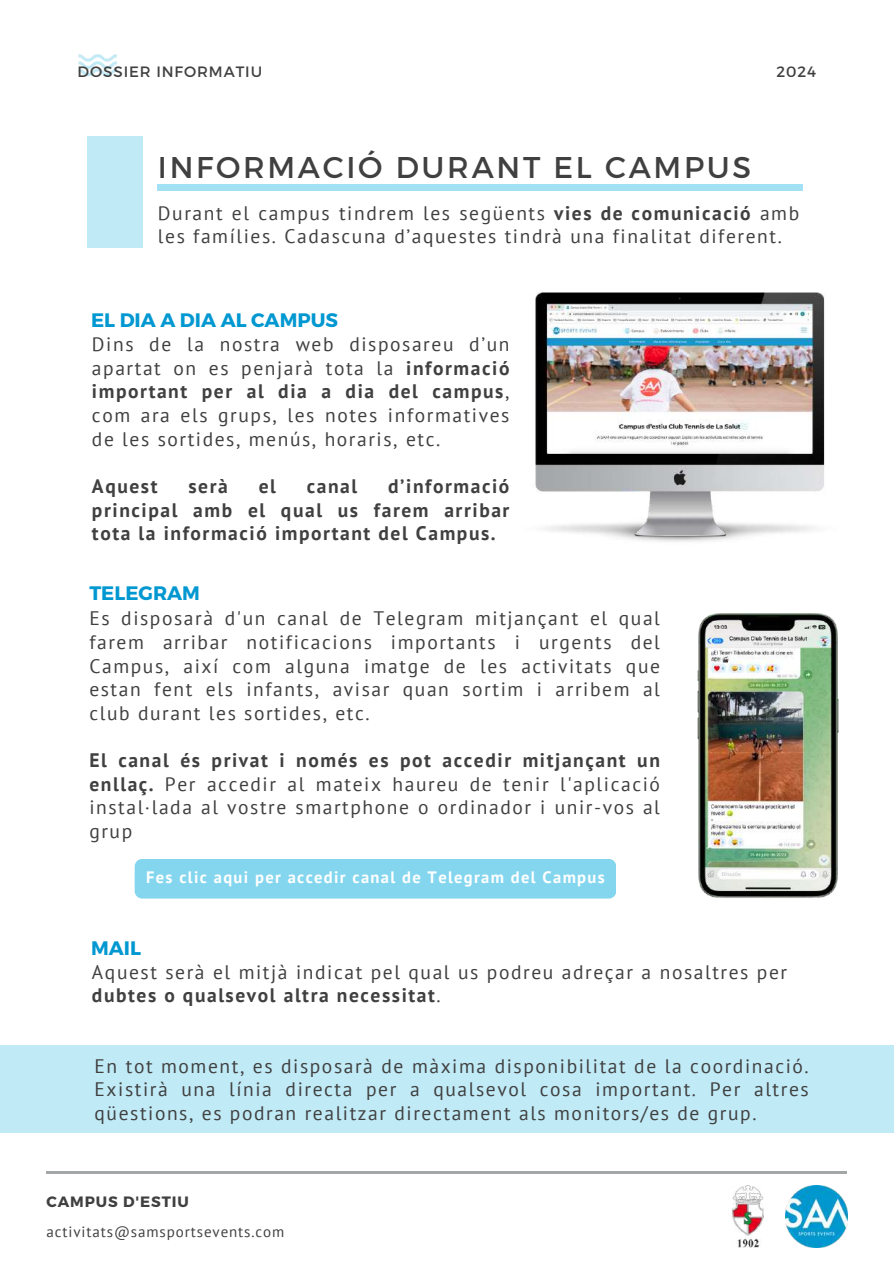
<style>
.page{position:relative;width:894px;height:1264px;background:#fff}
.page>*{position:absolute;margin:0;border:0;box-sizing:border-box;transform-origin:0 0}
.t1{font:30px "Montserrat";letter-spacing:.09em;color:#404040}
.t2{font:19.5px/23.7px "PT Sans";letter-spacing:.08em;color:#404040;text-align:justify}
.t3{font:700 19.5px/23.7px "PT Sans";letter-spacing:.08em;color:#404040;text-align:justify}
.t4{font:700 19.5px "Montserrat";color:#0198d1}
.t5{font:700 16.5px "PT Sans";letter-spacing:.08em;color:#fff}
.t6{font:15px "PT Sans";letter-spacing:.06em;color:#404040}
.t7{font:15px "Montserrat";letter-spacing:.06em;color:#404040}
.t8{font:700 15px "Montserrat";letter-spacing:.06em;color:#404040}
.s1{font-weight:700}
</style>
<div class="page">
<hr style="left:47px;top:1171px;width:799px;height:2px;background:#495052">
<img style="left:785px;top:1185px;width:62px;height:62px">
<div style="left:88px;top:136px;width:55px;height:112px;background:#c1eaf7"></div>
<div style="left:158px;top:184px;width:644px;height:7px;background:#a2e0f3"></div>
<img style="left:535px;top:292px;width:290px;height:250px">
<img style="left:732px;top:1185px;width:30px;height:62px">
<div style="left:0;top:1044px;width:893px;height:88px;background:#c1eaf7"></div>
<div style="left:135px;top:859px;width:481px;height:39px;background:#84d6ef"></div>
<img style="left:78px;top:54px;width:39px;height:23px">
<img style="left:697px;top:613px;width:142px;height:285px">
<p class="t7" style="left:78px;top:62px;width:186px">DOSSIER INFORMATIU</p>
<p class="t7" style="left:776px;top:62px;width:41px">2024</p>
<h1 class="t1" style="left:158px;top:148px;width:594px">INFORMACIÓ DURANT EL CAMPUS</h1>
<p class="t2" style="left:158px;top:201px;width:642px">Durant el campus tindrem les següents <span class="s1">vies de comunicació</span> amb les famílies. Cadascuna d’aquestes tindrà una finalitat diferent.</p>
<p class="t4" style="left:91px;top:308px;width:248px">EL DIA A DIA AL CAMPUS</p>
<p class="t2" style="left:92px;top:332px;width:419px">Dins de la nostra web disposareu d’un apartat on es penjarà tota la <span class="s1">informació important per al dia a dia del campus</span>, com ara els grups, les notes informatives de les sortides, menús, horaris, etc.</p>
<p class="t3" style="left:92px;top:474px;width:67px">Aquest</p>
<p class="t3" style="left:188px;top:474px;width:41px">serà</p>
<p class="t3" style="left:259px;top:474px;width:19px">el</p>
<p class="t3" style="left:307px;top:474px;width:52px">canal</p>
<p class="t3" style="left:92px;top:474px;width:419px;text-indent:296px">d’informació principal amb el qual us farem arribar tota la informació important del Campus.</p>
<p class="t4" style="left:89px;top:580px;width:112px">TELEGRAM</p>
<p class="t2" style="left:89px;top:606px;width:572px">Es disposarà d'un canal de Telegram mitjançant el qual farem arribar notificacions importants i urgents del Campus, així com alguna imatge de les activitats que estan fent els infants, avisar quan sortim i arribem al club durant les sortides, etc.</p>
<p class="t2" style="left:89px;top:748px;width:572px"><span class="s1">El canal és privat i només es pot accedir mitjançant un enllaç.</span> Per accedir al mateix haureu de tenir l'aplicació instal·lada al vostre smartphone o ordinador i unir-vos al grup</p>
<p class="t5" style="left:146px;top:866px;width:460px">Fes clic aqui per accedir canal de Telegram del Campus</p>
<p class="t4" style="left:91px;top:935px;width:51px">MAIL</p>
<p class="t2" style="left:92px;top:959px;width:696px">Aquest serà el mitjà indicat pel qual us podreu adreçar a nosaltres per <span class="s1">dubtes o qualsevol altra necessitat</span>.</p>
<p class="t2" style="left:94px;top:1053px;width:715px">En tot moment, es disposarà de màxima disponibilitat de la coordinació.<br>Existirà una línia directa per a qualsevol cosa important. Per altres qüestions, es podran realitzar directament als monitors/es de grup.</p>
<p class="t8" style="left:47px;top:1191px;width:144px">CAMPUS D'ESTIU</p>
<p class="t6" style="left:47px;top:1221px;width:239px">activitats@samsportsevents.com</p>
</div>
